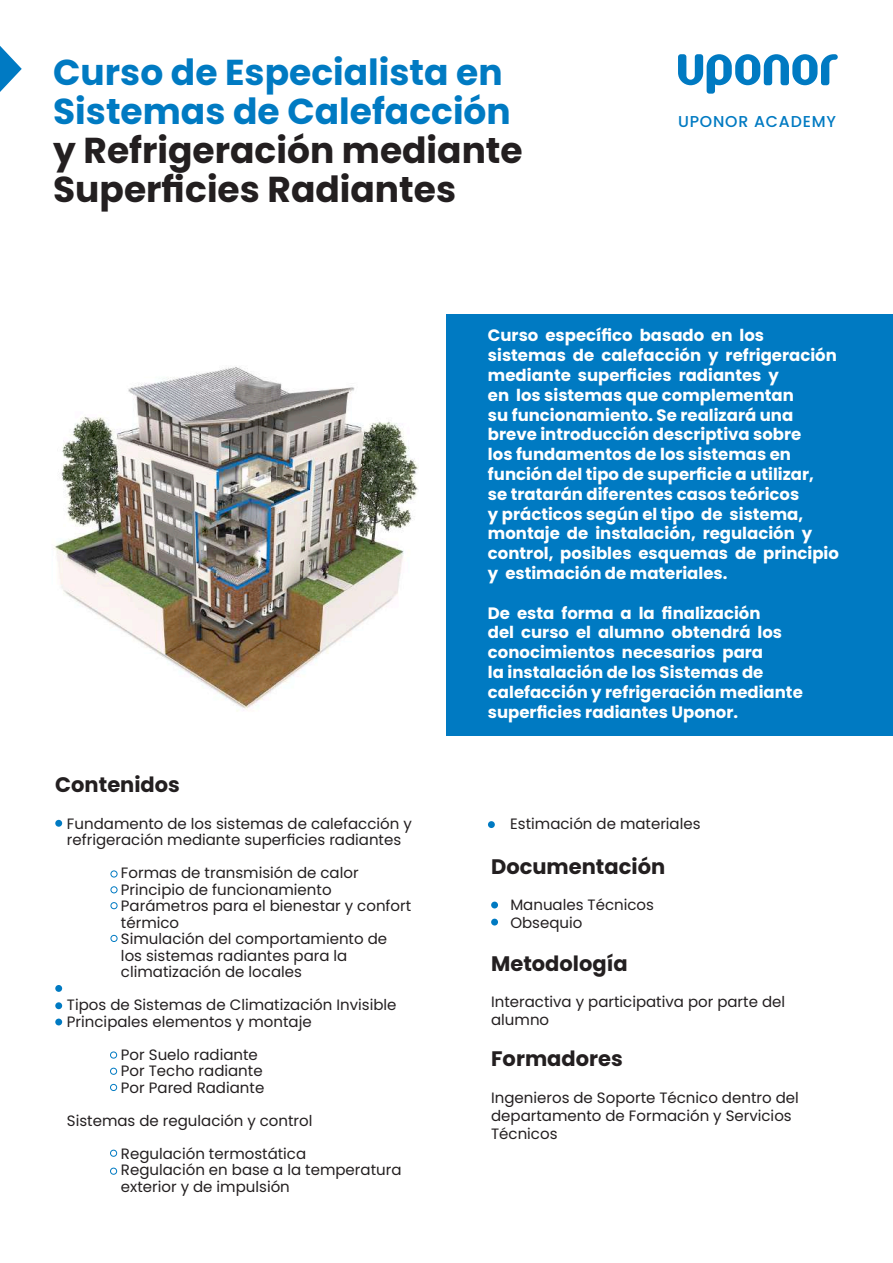
<style>
.page{position:relative;width:893px;height:1263px;background:#fff}
.page>*{position:absolute;margin:0;border:0;box-sizing:border-box;transform-origin:0 0}
.t1{font:700 36px/39px "Poppins";color:#007ac2}
.t2{font:700 36px/39px "Poppins";color:#231f20}
.t3{font:700 21px "Poppins";color:#231f20}
.t4{font:700 16.5px/19.8px "Poppins";color:#fff}
.t5{font:500 15.75px "Poppins";letter-spacing:.05em;color:#007ac2}
.t6{font:15px/16.5px "Poppins";color:#231f20}
</style>
<div class="page">
<svg style="left:678px;top:54px;width:160px;height:40px"></svg>
<svg style="left:0;top:46px;width:22px;height:46px"></svg>
<div style="left:446px;top:314px;width:447px;height:422px;background:#007ac2"></div>
<div style="left:491px;top:919px;width:7px;height:6px;background:#007ac2;border-radius:50%"></div>
<div style="left:55px;top:820px;width:7px;height:7px;background:#007ac2;border-radius:50%"></div>
<div style="left:491px;top:901px;width:7px;height:7px;background:#007ac2;border-radius:50%"></div>
<div style="left:111px;top:870px;width:6px;height:7px;border:1px solid #007ac2;border-radius:50%"></div>
<div style="left:111px;top:886px;width:6px;height:7px;border:1px solid #007ac2;border-radius:50%"></div>
<div style="left:111px;top:902px;width:6px;height:7px;border:1px solid #007ac2;border-radius:50%"></div>
<div style="left:111px;top:935px;width:6px;height:7px;border:1px solid #007ac2;border-radius:50%"></div>
<div style="left:110px;top:1051px;width:7px;height:7px;border:1px solid #007ac2;border-radius:50%"></div>
<div style="left:110px;top:1084px;width:7px;height:7px;border:1px solid #007ac2;border-radius:50%"></div>
<div style="left:110px;top:1168px;width:7px;height:6px;border:1px solid #007ac2;border-radius:50%"></div>
<div style="left:110px;top:1150px;width:7px;height:7px;border:1px solid #007ac2;border-radius:50%"></div>
<div style="left:110px;top:1068px;width:7px;height:7px;border:1px solid #007ac2;border-radius:50%"></div>
<div style="left:55px;top:985px;width:7px;height:7px;background:#007ac2;border-radius:50%"></div>
<div style="left:55px;top:1002px;width:7px;height:7px;background:#007ac2;border-radius:50%"></div>
<div style="left:55px;top:1018px;width:7px;height:7px;background:#007ac2;border-radius:50%"></div>
<div style="left:488px;top:821px;width:7px;height:7px;background:#007ac2;border-radius:50%"></div>
<img style="left:54px;top:367px;width:365px;height:345px">
<h1 class="t1" style="left:53px;top:53px;width:459px">Curso de Especialista en<br>Sistemas de Calefacción</h1>
<h1 class="t2" style="left:53px;top:131px;width:471px">y Refrigeración mediante<br>Superficies Radiantes</h1>
<p class="t5" style="left:678px;top:112px;width:160px">UPONOR ACADEMY</p>
<h2 class="t3" style="left:55px;top:773px;width:126px">Contenidos</h2>
<p class="t6" style="left:67px;top:815px;width:346px">Fundamento de los sistemas de calefacción y refrigeración mediante superficies radiantes</p>
<p class="t6" style="left:121px;top:865px;width:292px">Formas de transmisión de calor<br>Principio de funcionamiento<br>Parámetros para el bienestar y confort térmico<br>Simulación del comportamiento de los sistemas radiantes para la climatización de locales</p>
<p class="t6" style="left:67px;top:997px;width:331px">Tipos de Sistemas de Climatización Invisible<br>Principales elementos y montaje</p>
<p class="t6" style="left:121px;top:1046px;width:145px">Por Suelo radiante<br>Por Techo radiante<br>Por Pared Radiante</p>
<p class="t6" style="left:67px;top:1112px;width:247px">Sistemas de regulación y control</p>
<p class="t6" style="left:121px;top:1145px;width:282px">Regulación termostática<br>Regulación en base a la temperatura exterior y de impulsión</p>
<p class="t4" style="left:488px;top:326px;width:353px">Curso específico basado en los sistemas de calefacción y refrigeración mediante superficies radiantes y<br>en los sistemas que complementan<br>su funcionamiento. Se realizará una breve introducción descriptiva sobre<br>los fundamentos de los sistemas en función del tipo de superficie a utilizar,<br>se tratarán diferentes casos teóricos<br>y prácticos según el tipo de sistema, montaje de instalación, regulación y control, posibles esquemas de principio y estimación de materiales.</p>
<p class="t4" style="left:488px;top:603px;width:316px">De esta forma a la finalización<br>del curso el alumno obtendrá los conocimientos necesarios para<br>la instalación de los Sistemas de calefacción y refrigeración mediante superficies radiantes Uponor.</p>
<p class="t6" style="left:510px;top:816px;width:192px">Estimación de materiales</p>
<h2 class="t3" style="left:491px;top:855px;width:176px">Documentación</h2>
<p class="t6" style="left:510px;top:896px;width:145px;line-height:18px">Manuales Técnicos<br>Obsequio</p>
<h2 class="t3" style="left:491px;top:951px;width:138px">Metodología</h2>
<p class="t6" style="left:491px;top:993px;width:295px;line-height:18px">Interactiva y participativa por parte del alumno</p>
<h2 class="t3" style="left:491px;top:1047px;width:133px">Formadores</h2>
<p class="t6" style="left:491px;top:1089px;width:309px;line-height:18px">Ingenieros de Soporte Técnico dentro del departamento de Formación y Servicios<br>Técnicos</p>
</div>
